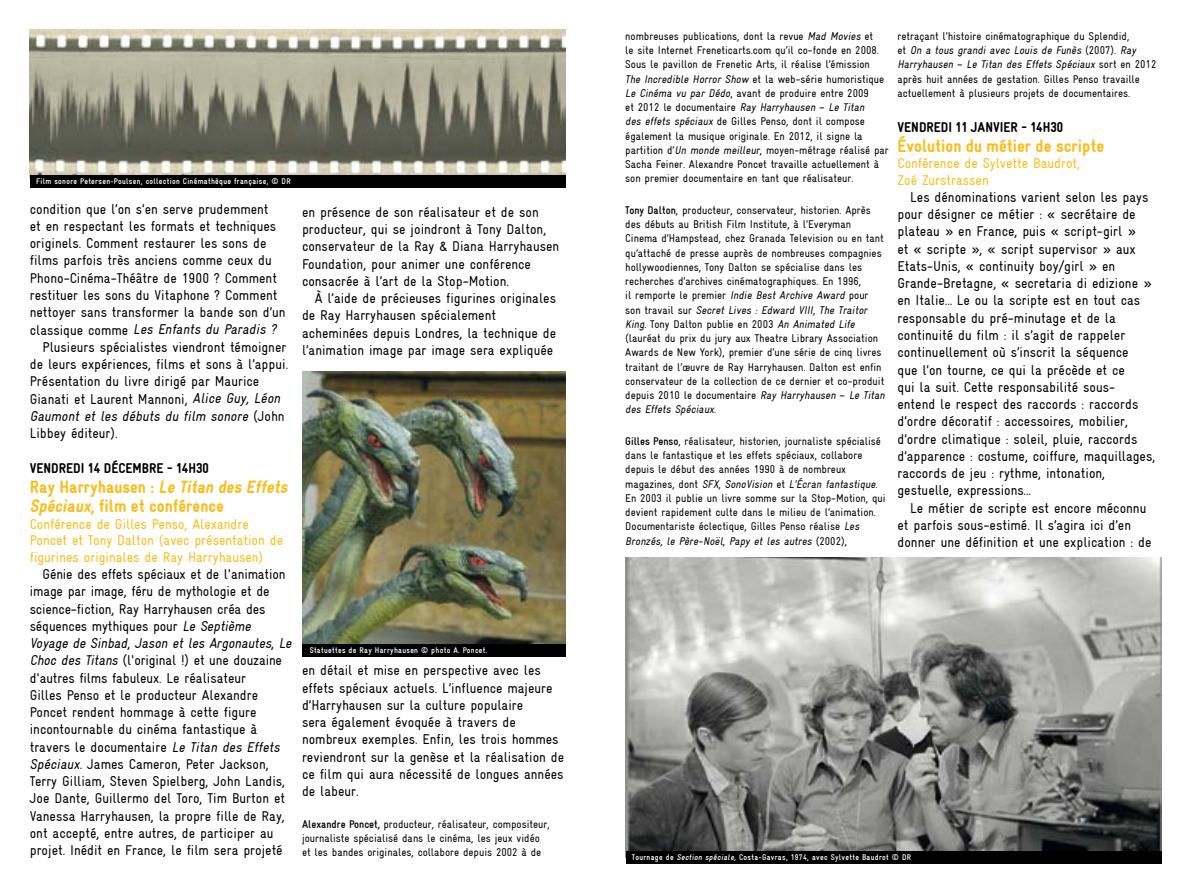
<style>
.page{position:relative;width:1191px;height:893px;background:#fff}
.page>*{position:absolute;margin:0;border:0;box-sizing:border-box;transform-origin:0 0}
.t1{font:900 condensed 18px/19.5px "Gravur";color:#fbbd1a}
.t2{font:condensed 14.25px/17.2px "Gravur";color:#000}
.t3{font:condensed 14.25px/16.5px "Gravur";color:#fbbd1a}
.t4{font:italic condensed 14.25px "Gravur";color:#000}
.t5{font:900 condensed 14.25px "Gravur";color:#000}
.t6{font:condensed 11.25px/14.2px "Gravur";color:#000}
.t7{font:700 condensed 8.25px "Gravur";letter-spacing:.04em;color:#fff}
.s1{font-style:normal}
.s2{font-style:italic}
.s3{font-weight:700}
</style>
<div class="page">
<img style="left:30px;top:30px;width:536px;height:145px">
<div style="left:30px;top:175px;width:536px;height:12px;background:#000"></div>
<img style="left:302px;top:371px;width:264px;height:273px">
<div style="left:302px;top:644px;width:264px;height:12px;background:#000"></div>
<img style="left:625px;top:557px;width:536px;height:294px">
<div style="left:625px;top:851px;width:536px;height:12px;background:#000"></div>
<p class="t7" style="left:36px;top:177px;width:256px">Film sonore Petersen-Poulsen, collection Cinémathèque française, © DR</p>
<p class="t2" style="left:30px;top:200px;width:240px">condition que l’on s’en serve prudemment</p>
<p class="t2" style="left:30px;top:217px;width:248px">et en respectant les formats et techniques</p>
<p class="t2" style="left:30px;top:235px;width:238px">originels. Comment restaurer les sons de</p>
<p class="t2" style="left:30px;top:252px;width:244px">films parfois très anciens comme ceux du</p>
<p class="t2" style="left:30px;top:269px;width:249px">Phono-Cinéma-Théâtre de 1900 ? Comment</p>
<p class="t2" style="left:30px;top:286px;width:249px">restituer les sons du Vitaphone ? Comment</p>
<p class="t2" style="left:30px;top:304px;width:257px">nettoyer sans transformer la bande son d’un</p>
<p class="t4" style="left:30px;top:322px;width:251px"><span class="s1">c l a s s i q u e c o m m e</span> Les Enfants du Paradis ?</p>
<p class="t2" style="left:43px;top:338px;width:245px">Plusieurs spécialistes viendront témoigner</p>
<p class="t2" style="left:30px;top:355px;width:260px">de leurs expériences, films et sons à l’appui.</p>
<p class="t2" style="left:30px;top:373px;width:231px">Présentation du livre dirigé par Maurice</p>
<p class="t2" style="left:30px;top:390px;width:255px">Gianati et Laurent Mannoni, <span class="s2">Alice Guy, Léon</span></p>
<p class="t4" style="left:30px;top:408px;width:256px">Gaumont et les débuts du film sonore <span class="s1">(J o h n</span></p>
<p class="t2" style="left:30px;top:424px;width:89px">Libbey éditeur).</p>
<p class="t5" style="left:30px;top:460px;width:181px">VENDREDI 14 DÉCEMBRE - 14H30</p>
<p class="t1" style="left:30px;top:477px;width:263px">Ray Harryhausen : <span class="s2">Le Titan des Effets<br>Spéciaux</span>, film et conférence</p>
<p class="t3" style="left:30px;top:516px;width:255px">Conférence de Gilles Penso, Alexandre<br>Poncet et Tony Dalton (avec présentation de figurines originales de Ray Harryhausen)</p>
<p class="t2" style="left:30px;top:565px;width:266px;text-indent:13px">Génie des effets spéciaux et de l'animation image par image, féru de mythologie et de science-fiction, Ray Harryhausen créa des séquences mythiques pour <span class="s2">Le Septième Voyage de Sinbad</span>, <span class="s2">Jason et les Argonautes</span>, <span class="s2">Le Choc des Titans</span> (l'original !) et une douzaine d'autres films fabuleux. Le réalisateur<br>Gilles Penso et le producteur Alexandre Poncet rendent hommage à cette figure incontournable du cinéma fantastique à travers le documentaire <span class="s2">Le Titan des Effets Spéciaux</span>. James Cameron, Peter Jackson, Terry Gilliam, Steven Spielberg, John Landis, Joe Dante, Guillermo del Toro, Tim Burton et Vanessa Harryhausen, la propre fille de Ray, ont accepté, entre autres, de participer au projet. Inédit en France, le film sera projeté</p>
<p class="t2" style="left:302px;top:203px;width:259px">en présence de son réalisateur et de son producteur, qui se joindront à Tony Dalton, conservateur de la Ray &amp; Diana Harryhausen Foundation, pour animer une conférence consacrée à l’art de la Stop-Motion.</p>
<p class="t2" style="left:302px;top:290px;width:256px;text-indent:13px">À l’aide de précieuses figurines originales de Ray Harryhausen spécialement acheminées depuis Londres, la technique de l’animation image par image sera expliquée</p>
<p class="t7" style="left:310px;top:646px;width:179px">Statuettes de Ray Harryhausen © photo A. Poncet.</p>
<p class="t2" style="left:302px;top:662px;width:264px">en détail et mise en perspective avec les effets spéciaux actuels. L’influence majeure d’Harryhausen sur la culture populaire<br>sera également évoquée à travers de nombreux exemples. Enfin, les trois hommes reviendront sur la genèse et la réalisation de ce film qui aura nécessité de longues années de labeur.</p>
<p class="t6" style="left:302px;top:817px;width:249px"><span class="s3">Alexandre Poncet,</span> producteur, réalisateur, compositeur, journaliste spécialisé dans le cinéma, les jeux vidéo et les bandes originales, collabore depuis 2002 à de</p>
<p class="t6" style="left:625px;top:29px;width:265px">nombreuses publications, dont la revue <span class="s2">Mad Movies</span> et<br>le site Internet Freneticarts.com qu’il co-fonde en 2008.<br>Sous le pavillon de Frenetic Arts, il réalise l’émission <span class="s2">The Incredible Horror Show</span> et la web-série humoristique <span class="s2">Le Cinéma vu par Dédo</span>, avant de produire entre 2009<br>e t 2 0 1 2 l e d o c u m e n t a i r e <span class="s2">Ray Harryhausen</span> – <span class="s2">Le Titan<br>des effets spéciaux</span> de Gilles Penso, dont il compose également la musique originale. En 2012, il signe la partition d’<span class="s2">Un monde meilleur</span>, moyen-métrage réalisé par Sacha Feiner. Alexandre Poncet travaille actuellement à son premier documentaire en tant que réalisateur.</p>
<p class="t6" style="left:625px;top:203px;width:263px"><span class="s3">Tony Dalton</span>, producteur, conservateur, historien. Après des débuts au British Film Institute, à l’Everyman<br>Cinema d’Hampstead, chez Granada Television ou en tant qu’attaché de presse auprès de nombreuses compagnies hollywoodiennes, Tony Dalton se spécialise dans les recherches d’archives cinématographiques. En 1996,<br>il remporte le premier <span class="s2">Indie Best Archive Award</span> pour<br>s o n t r a v a i l s u r <span class="s2">Secret Lives : Edward VIII, The Traitor King</span>. Tony Dalton publie en 2003 <span class="s2">An Animated Life </span>(lauréat du prix du jury aux Theatre Library Association Awards de New York), premier d’une série de cinq livres traitant de l’œuvre de Ray Harryhausen. Dalton est enfin conservateur de la collection de ce dernier et co-produit depuis 2010 le documentaire <span class="s2">Ray Harryhausen</span> – <span class="s2">Le Titan des Effets Spéciaux</span>.</p>
<p class="t6" style="left:625px;top:434px;width:262px"><span class="s3">Gilles Penso</span>, réalisateur, historien, journaliste spécialisé dans le fantastique et les effets spéciaux, collabore depuis le début des années 1990 à de nombreux<br>m a g a z i n e s, d o n t <span class="s2">SFX</span>, <span class="s2">SonoVision</span> e t <span class="s2">L’Écran fantastique</span>.<br>En 2003 il publie un livre somme sur la Stop-Motion, qui devient rapidement culte dans le milieu de l’animation.<br>Documentariste éclectique, Gilles Penso réalise <span class="s2">Les Bronzés, le Père-Noël</span>, <span class="s2">Papy et les autres</span> ( 2 0 0 2 ) ,</p>
<p class="t6" style="left:897px;top:29px;width:260px">retraçant l’histoire cinématographique du Splendid,<br>e t <span class="s2">On a tous grandi avec Louis de Funès</span> ( 2 0 0 7 ) . <span class="s2">Ray Harryhausen</span> – <span class="s2">Le Titan des Effets Spéciaux</span> s o r t e n 2 0 1 2 après huit années de gestation. Gilles Penso travaille actuellement à plusieurs projets de documentaires.</p>
<p class="t5" style="left:897px;top:119px;width:167px">VENDREDI 11 JANVIER - 14H30</p>
<p class="t1" style="left:897px;top:136px;width:208px">Évolution du métier de scripte</p>
<p class="t3" style="left:897px;top:155px;width:184px">Conférence de Sylvette Baudrot,<br>Zoé Zurstrassen</p>
<p class="t2" style="left:897px;top:188px;width:259px;text-indent:13px">Les dénominations varient selon les pays pour désigner ce métier : « secrétaire de plateau » en France, puis « script-girl »<br>et « scripte », « script supervisor » aux Etats-Unis, « continuity boy/girl » en Grande-Bretagne, « secretaria di edizione » en Italie… Le ou la scripte est en tout cas responsable du pré-minutage et de la continuité du film : il s’agit de rappeler continuellement où s’inscrit la séquence<br>que l’on tourne, ce qui la précède et ce<br>qui la suit. Cette responsabilité sous&shy;entend le respect des raccords : raccords d’ordre décoratif : accessoires, mobilier, d’ordre climatique : soleil, pluie, raccords d’apparence : costume, coiffure, maquillages, raccords de jeu : rythme, intonation, gestuelle, expressions…</p>
<p class="t2" style="left:897px;top:499px;width:255px;text-indent:13px">Le métier de scripte est encore méconnu et parfois sous-estimé. Il s’agira ici d’en donner une définition et une explication : de</p>
<p class="t7" style="left:632px;top:852px;width:281px">Tournage de <span class="s2">Section spéciale</span>, Costa-Gavras, 1974, avec Sylvette Baudrot © DR</p>
</div>
